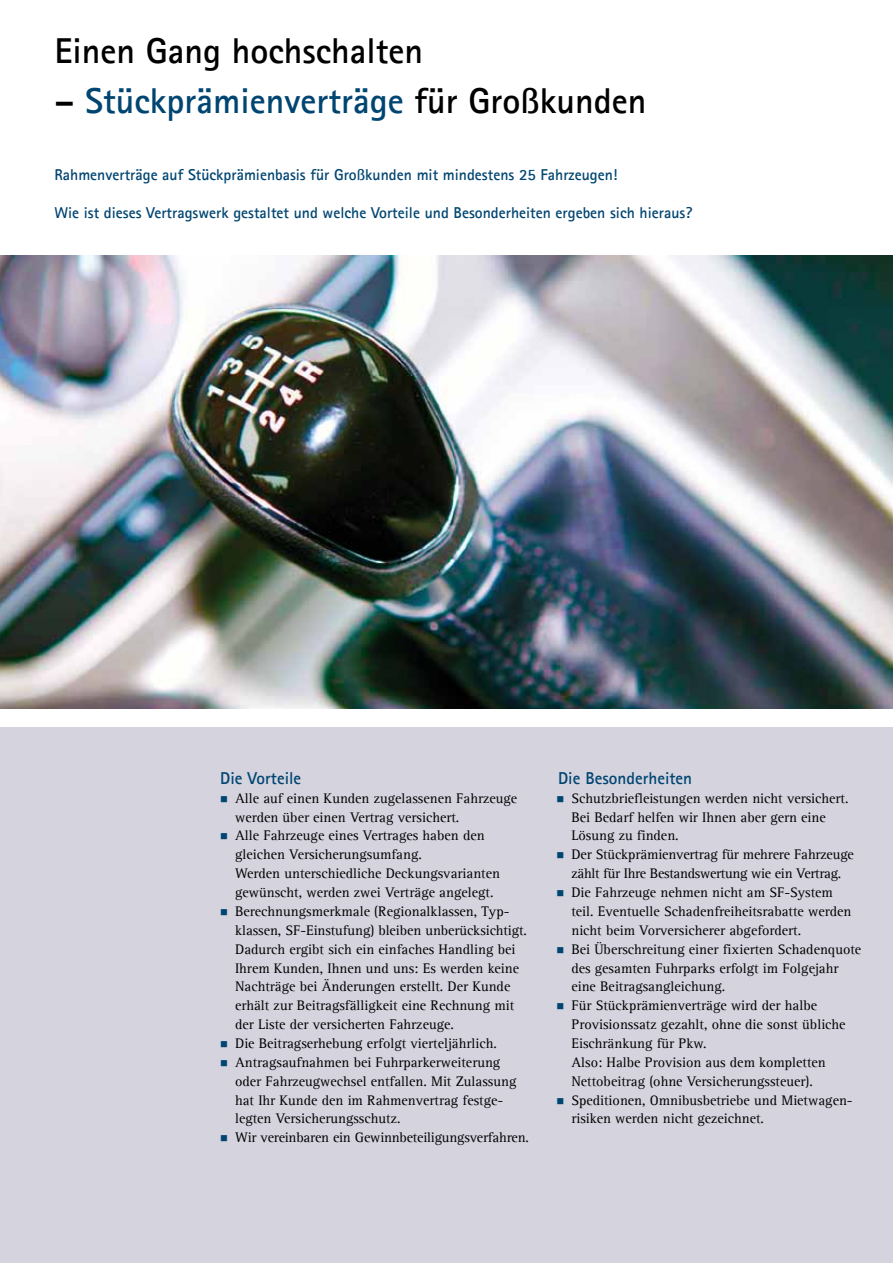
<style>
.page{position:relative;width:893px;height:1263px;background:#fff}
.page>*{position:absolute;margin:0;border:0;box-sizing:border-box;transform-origin:0 0}
.t1{font:700 36px "Agfa Rotis Sans Serif";color:#004571}
.t2{font:700 36px "Agfa Rotis Sans Serif";color:#000}
.t3{font:700 17.25px "Agfa Rotis Sans Serif";color:#004571}
.t4{font:700 15.75px "Agfa Rotis Sans Serif";color:#004571}
.t5{font:14.25px/18.9px "Agfa Rotis Serif";color:#000}
.s1{color:#000}
</style>
<div class="page">
<div style="left:0;top:727px;width:893px;height:536px;background:#d4d3de"></div>
<img style="left:0;top:255px;width:893px;height:453px">
<h1 class="t2" style="left:54px;top:28px;width:370px">Einen Gang hochschalten</h1>
<h1 class="t1" style="left:54px;top:78px;width:593px"><span class="s1">–</span> Stückprämienverträge <span class="s1">für Großkunden</span></h1>
<p class="t4" style="left:54px;top:165px;width:565px">Rahmenverträge auf Stückprämienbasis für Großkunden mit mindestens 25 Fahrzeugen!</p>
<p class="t4" style="left:54px;top:202px;width:639px">Wie ist dieses Vertragswerk gestaltet und welche Vorteile und Besonderheiten ergeben sich hieraus?</p>
<p class="t3" style="left:220px;top:767px;width:83px">Die Vorteile</p>
<p class="t5" style="left:235px;top:789px;width:295px">Alle auf einen Kunden zugelassenen Fahrzeuge werden über einen Vertrag versichert.<br>Alle Fahrzeuge eines Vertrages haben den gleichen Versicherungsumfang.<br>Werden unterschiedliche Deckungsvarianten gewünscht, werden zwei Verträge angelegt.<br>Berechnungsmerkmale (Regionalklassen, Typ&shy;klassen, SF-Einstufung) bleiben unberücksichtigt.<br>Dadurch ergibt sich ein einfaches Handling bei Ihrem Kunden, Ihnen und uns: Es werden keine Nachträge bei Änderungen erstellt. Der Kunde erhält zur Beitragsfälligkeit eine Rechnung mit der Liste der versicherten Fahrzeuge.<br>Die Beitragserhebung erfolgt vierteljährlich.<br>Antragsaufnahmen bei Fuhrparkerweiterung oder Fahrzeugwechsel entfallen. Mit Zulassung hat Ihr Kunde den im Rahmenvertrag festge&shy;legten Versicherungsschutz.<br>Wir vereinbaren ein Gewinnbeteiligungsverfahren.</p>
<p class="t3" style="left:558px;top:767px;width:136px">Die Besonderheiten</p>
<p class="t5" style="left:571px;top:789px;width:291px">Schutzbriefleistungen werden nicht versichert.<br>Bei Bedarf helfen wir Ihnen aber gern eine Lösung zu finden.<br>Der Stückprämienvertrag für mehrere Fahrzeuge zählt für Ihre Bestandswertung wie ein Vertrag.<br>Die Fahrzeuge nehmen nicht am SF-System<br>teil. Eventuelle Schadenfreiheitsrabatte werden nicht beim Vorversicherer abgefordert.<br>Bei Überschreitung einer fixierten Schadenquote des gesamten Fuhrparks erfolgt im Folgejahr eine Beitragsangleichung.<br>Für Stückprämienverträge wird der halbe Provisionssatz gezahlt, ohne die sonst übliche Eischränkung für Pkw.<br>Also: Halbe Provision aus dem kompletten Nettobeitrag (ohne Versicherungssteuer).<br>Speditionen, Omnibusbetriebe und Mietwagen&shy;risiken werden nicht gezeichnet.</p>
</div>
